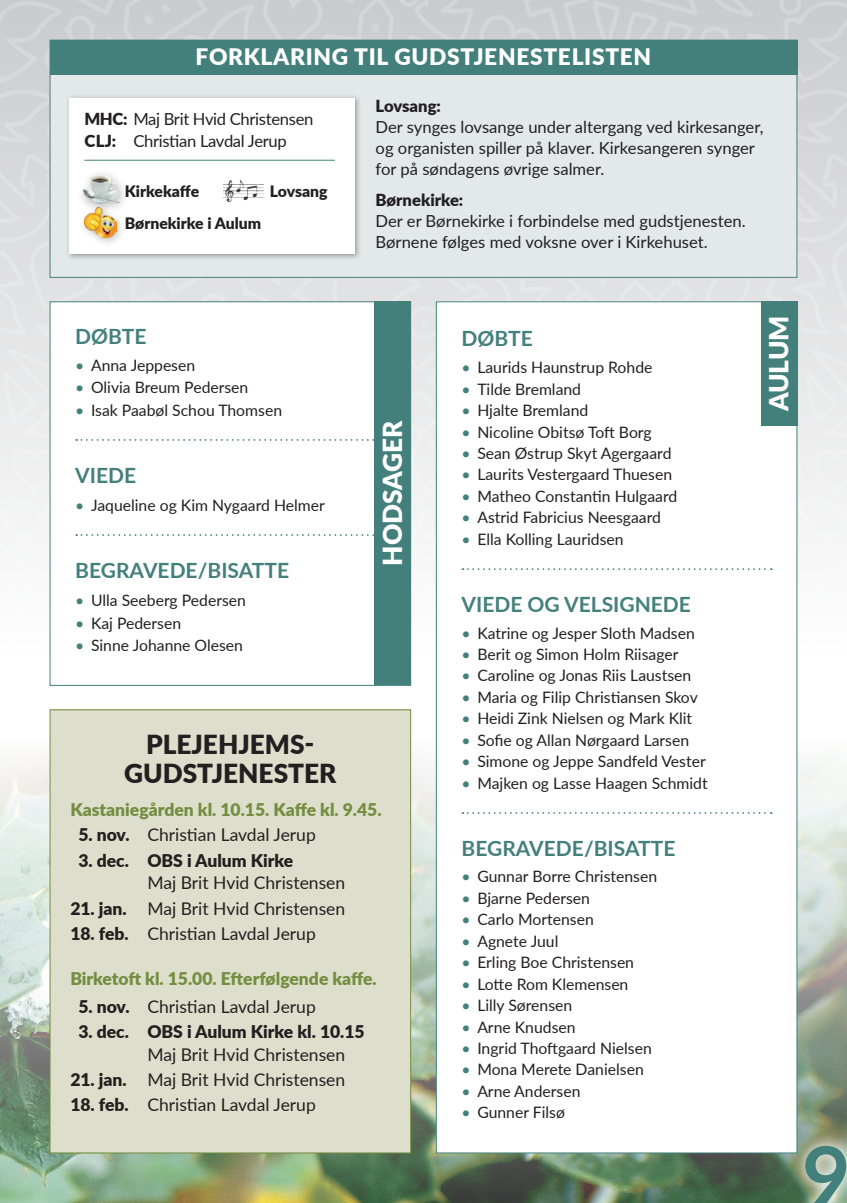
<style>
.page{position:relative;width:847px;height:1203px;background:#fff}
.page>*{position:absolute;margin:0;border:0;box-sizing:border-box;transform-origin:0 0}
.t1{font:700 84px "Lato";color:#43807c}
.t2{font:900 26.25px/29.8px "Lato";color:#231f20;text-align:center}
.t3{font:900 26.25px "Lato";color:#fff}
.t4{font:900 22.75px "Lato";letter-spacing:.03em;color:#fff}
.t5{font:700 21px "Lato";color:#43807c}
.Brødtekst{font:17.5px/22.8px "Lato";color:#231f20}
.Brødtekst-2{font:900 17.5px "Lato";color:#748d40}
.Brødtekst-3{font:900 17.5px/22.8px "Lato";color:#231f20}
.t6{font:16.62px/21px "Lato";color:#231f20}
.t7{font:16.62px "Lato";letter-spacing:-.02em;color:#231f20}
.t8{font:900 16.62px "Lato";color:#231f20}
.t9{font:15.75px "Lato";color:#231f20}
.t10{font:900 15.75px "Lato";color:#231f20}
.s1{font-weight:900}
.s2{color:#43807c}
.s3{font-weight:400}
</style>
<div class="page">
<img style="left:0;top:739px;width:847px;height:464px">
<img style="left:0;top:0;width:847px;height:654px">
<div style="left:436px;top:302px;width:361px;height:851px;background:#fff"></div>
<svg style="left:462px;top:568px;width:310px;height:2px"></svg>
<svg style="left:462px;top:812px;width:310px;height:2px"></svg>
<div style="left:761px;top:301px;width:36px;height:124px;background:#43807c"></div>
<div style="left:50px;top:302px;width:361px;height:383px;background:#fff"></div>
<svg style="left:76px;top:439px;width:299px;height:2px"></svg>
<svg style="left:76px;top:534px;width:299px;height:2px"></svg>
<div style="left:375px;top:301px;width:36px;height:384px;background:#43807c"></div>
<div style="left:50px;top:710px;width:361px;height:443px;background:#dddfcc"></div>
<div style="left:50px;top:40px;width:747px;height:238px;background:#e3e9e9;border:1px solid #43807c"></div>
<div style="left:50px;top:40px;width:747px;height:34px;background:#43807c"></div>
<div style="left:65px;top:94px;width:297px;height:166px;background:#231f20;opacity:.4"></div>
<div style="left:69px;top:98px;width:286px;height:155px;background:#fff"></div>
<hr style="left:84px;top:160px;width:251px;height:1px;background:#43807c">
<div style="left:77px;top:169px;width:52px;height:45px;background:#231f20;opacity:.3"></div>
<img style="left:83px;top:175px;width:37px;height:27px">
<div style="left:79px;top:202px;width:47px;height:46px;background:#231f20;opacity:.3"></div>
<img style="left:85px;top:208px;width:31px;height:29px">
<img style="left:223px;top:179px;width:41px;height:23px">
<div style="left:789px;top:1131px;width:58px;height:72px;background:#fff;opacity:.75"></div>
<p class="t4" style="left:196px;top:40px;width:457px">FORKLARING TIL GUDSTJENESTELISTEN</p>
<p class="t7" style="left:84px;top:107px;width:231px"><span class="s1">MHC:</span> Maj Brit Hvid Christensen</p>
<p class="t7" style="left:84px;top:129px;width:204px"><span class="s1">CLJ:</span> Christian Lavdal Jerup</p>
<p class="t10" style="left:125px;top:179px;width:76px">Kirkekaffe</p>
<p class="t10" style="left:125px;top:212px;width:138px">Børnekirke i Aulum</p>
<p class="t10" style="left:270px;top:179px;width:59px">Lovsang</p>
<p class="t8" style="left:376px;top:94px;width:67px">Lovsang:</p>
<p class="t6" style="left:376px;top:116px;width:389px">Der synges lovsange under altergang ved kirkesanger, og organisten spiller på klaver. Kirkesangeren synger for på søndagens øvrige salmer.</p>
<p class="t8" style="left:376px;top:188px;width:89px">Børnekirke:</p>
<p class="t6" style="left:376px;top:210px;width:372px">Der er Børnekirke i forbindelse med gudstjenesten.<br>Børnene følges med voksne over i Kirkehuset.</p>
<p class="t5" style="left:75px;top:321px;width:73px">DØBTE</p>
<p class="t9" style="left:75px;top:354px;width:121px"><span class="s2">•</span> Anna Jeppesen</p>
<p class="t9" style="left:75px;top:376px;width:175px"><span class="s2">•</span> Olivia Breum Pedersen</p>
<p class="t9" style="left:75px;top:399px;width:208px"><span class="s2">•</span> Isak Paabøl Schou Thomsen</p>
<p class="t5" style="left:75px;top:460px;width:62px">VIEDE</p>
<p class="t9" style="left:75px;top:494px;width:251px"><span class="s2">•</span> Jaqueline og Kim Nygaard Helmer</p>
<p class="t5" style="left:75px;top:555px;width:215px">BEGRAVEDE/BISATTE</p>
<p class="t9" style="left:75px;top:589px;width:172px"><span class="s2">•</span> Ulla Seeberg Pedersen</p>
<p class="t9" style="left:75px;top:612px;width:107px"><span class="s2">•</span> Kaj Pedersen</p>
<p class="t9" style="left:75px;top:634px;width:169px"><span class="s2">•</span> Sinne Johanne Olesen</p>
<p class="t3" style="left:373px;top:566px;width:147px;rotate:-90deg">HODSAGER</p>
<p class="t2" style="left:124px;top:728px;width:214px">PLEJEHJEMS-<br>GUDSTJENESTER</p>
<p class="Brødtekst-2" style="left:70px;top:797px;width:313px">Kastaniegården kl. 10.15. Kaffe kl. 9.45.</p>
<p class="Brødtekst" style="left:78px;top:823px;width:239px"><span class="s1">5. nov.</span> Christian Lavdal Jerup</p>
<p class="Brødtekst" style="left:147px;top:848px;width:199px;text-indent:-69px"><span class="s1">3. dec. OBS i Aulum Kirke<br></span>Maj Brit Hvid Christensen</p>
<p class="Brødtekst" style="left:70px;top:896px;width:276px"><span class="s1">21. jan.</span> Maj Brit Hvid Christensen</p>
<p class="Brødtekst" style="left:70px;top:921px;width:247px"><span class="s1">18. feb.</span> Christian Lavdal Jerup</p>
<p class="Brødtekst-2" style="left:70px;top:966px;width:308px">Birketoft kl. 15.00. Efterfølgende kaffe.</p>
<p class="Brødtekst" style="left:78px;top:995px;width:239px"><span class="s1">5. nov.</span> Christian Lavdal Jerup</p>
<p class="Brødtekst-3" style="left:147px;top:1020px;width:219px;text-indent:-69px">3. dec. OBS i Aulum Kirke kl. 10.15<br><span class="s3">Maj Brit Hvid Christensen</span></p>
<p class="Brødtekst" style="left:70px;top:1068px;width:276px"><span class="s1">21. jan.</span> Maj Brit Hvid Christensen</p>
<p class="Brødtekst" style="left:70px;top:1093px;width:247px"><span class="s1">18. feb.</span> Christian Lavdal Jerup</p>
<p class="t5" style="left:461px;top:323px;width:73px">DØBTE</p>
<p class="t9" style="left:461px;top:356px;width:192px"><span class="s2">•</span> Laurids Haunstrup Rohde</p>
<p class="t9" style="left:461px;top:378px;width:121px"><span class="s2">•</span> Tilde Bremland</p>
<p class="t9" style="left:461px;top:399px;width:128px"><span class="s2">•</span> Hjalte Bremland</p>
<p class="t9" style="left:461px;top:421px;width:192px"><span class="s2">•</span> Nicoline Obitsø Toft Borg</p>
<p class="t9" style="left:461px;top:442px;width:211px"><span class="s2">•</span> Sean Østrup Skyt Agergaard</p>
<p class="t9" style="left:461px;top:463px;width:212px"><span class="s2">•</span> Laurits Vestergaard Thuesen</p>
<p class="t9" style="left:461px;top:485px;width:217px"><span class="s2">•</span> Matheo Constantin Hulgaard</p>
<p class="t9" style="left:461px;top:506px;width:201px"><span class="s2">•</span> Astrid Fabricius Neesgaard</p>
<p class="t9" style="left:461px;top:528px;width:163px"><span class="s2">•</span> Ella Kolling Lauridsen</p>
<p class="t5" style="left:461px;top:589px;width:231px">VIEDE OG VELSIGNEDE</p>
<p class="t9" style="left:461px;top:622px;width:235px"><span class="s2">•</span> Katrine og Jesper Sloth Madsen</p>
<p class="t9" style="left:461px;top:643px;width:218px"><span class="s2">•</span> Berit og Simon Holm Riisager</p>
<p class="t9" style="left:461px;top:664px;width:231px"><span class="s2">•</span> Caroline og Jonas Riis Laustsen</p>
<p class="t9" style="left:461px;top:686px;width:238px"><span class="s2">•</span> Maria og Filip Christiansen Skov</p>
<p class="t9" style="left:461px;top:707px;width:232px"><span class="s2">•</span> Heidi Zink Nielsen og Mark Klit</p>
<p class="t9" style="left:461px;top:729px;width:229px"><span class="s2">•</span> Sofie og Allan Nørgaard Larsen</p>
<p class="t9" style="left:461px;top:750px;width:246px"><span class="s2">•</span> Simone og Jeppe Sandfeld Vester</p>
<p class="t9" style="left:461px;top:772px;width:248px"><span class="s2">•</span> Majken og Lasse Haagen Schmidt</p>
<p class="t5" style="left:461px;top:833px;width:215px">BEGRAVEDE/BISATTE</p>
<p class="t9" style="left:461px;top:865px;width:197px"><span class="s2">•</span> Gunnar Borre Christensen</p>
<p class="t9" style="left:461px;top:887px;width:130px"><span class="s2">•</span> Bjarne Pedersen</p>
<p class="t9" style="left:461px;top:908px;width:134px"><span class="s2">•</span> Carlo Mortensen</p>
<p class="t9" style="left:461px;top:930px;width:98px"><span class="s2">•</span> Agnete Juul</p>
<p class="t9" style="left:461px;top:951px;width:174px"><span class="s2">•</span> Erling Boe Christensen</p>
<p class="t9" style="left:461px;top:973px;width:168px"><span class="s2">•</span> Lotte Rom Klemensen</p>
<p class="t9" style="left:461px;top:994px;width:112px"><span class="s2">•</span> Lilly Sørensen</p>
<p class="t9" style="left:461px;top:1015px;width:115px"><span class="s2">•</span> Arne Knudsen</p>
<p class="t9" style="left:461px;top:1037px;width:192px"><span class="s2">•</span> Ingrid Thoftgaard Nielsen</p>
<p class="t9" style="left:461px;top:1058px;width:184px"><span class="s2">•</span> Mona Merete Danielsen</p>
<p class="t9" style="left:461px;top:1080px;width:120px"><span class="s2">•</span> Arne Andersen</p>
<p class="t9" style="left:461px;top:1101px;width:105px"><span class="s2">•</span> Gunner Filsø</p>
<p class="t3" style="left:759px;top:411px;width:98px;rotate:-90deg">AULUM</p>
<p class="t1" style="left:802px;top:1115px;width:50px">9</p>
</div>
